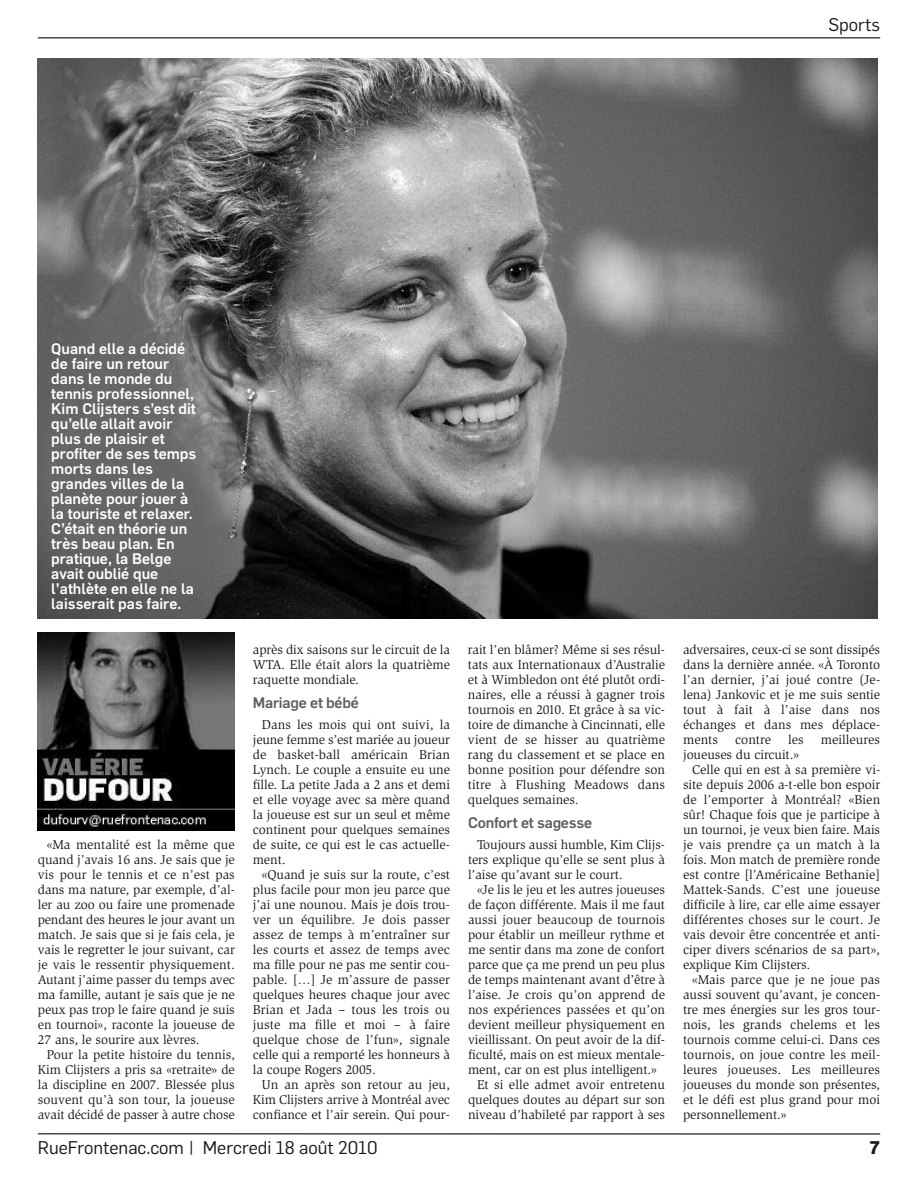
<style>
.page{position:relative;width:918px;height:1188px;background:#fff}
.page>*{position:absolute;margin:0;border:0;box-sizing:border-box;transform-origin:0 0}
.t1{font:18px "Flama Book+NNIKOL";color:#191919}
.t2{font:18px "Flama Book Bold+STWZNP";color:#191919}
.t3{font:15px/15px "Flama Medium+LAWNLB";color:#fff}
.t4{font:15px "Flama Medium+LAWNLB";letter-spacing:-.015em;color:#5e5e5e}
.t5{font:13.2px/15px "Slimbach Std Book+MAHLFA";letter-spacing:-.005em;color:#191919;text-align:justify}
</style>
<div class="page">
<hr style="left:38px;top:37px;width:842px;height:2px;background:#474747">
<div style="left:38px;top:49px;width:842px;height:572px;background:linear-gradient(to right,#fff,#fff)"></div>
<img style="left:38px;top:58px;width:839px;height:560px">
<hr style="left:38px;top:1133px;width:842px;height:2px;background:#474747">
<svg style="left:38px;top:830px;width:197px;height:1px"></svg>
<img style="left:38px;top:632px;width:197px;height:198px">
<h1 class="t1" style="left:828px;top:16px;width:53px">Sports</h1>
<p class="t3" style="left:51px;top:342px;width:147px">Quand elle a décidé de faire un retour dans le monde du tennis professionnel,<br>Kim Clijsters s’est dit qu’elle allait avoir plus de plaisir et profiter de ses temps morts dans les grandes villes de la planète pour jouer à la touriste et relaxer.<br>C’était en théorie un très beau plan. En pratique, la Belge avait oublié que l’athlète en elle ne la laisserait pas faire.</p>
<p class="t5" style="left:38px;top:838px;width:199px;text-indent:9px">«Ma mentalité est la même que quand j’avais 16 ans. Je sais que je vis pour le tennis et ce n’est pas dans ma nature, par exemple, d’al&shy;ler au zoo ou faire une promenade pendant des heures le jour avant un match. Je sais que si je fais cela, je vais le regretter le jour suivant, car je vais le ressentir physiquement.<br>Autant j’aime passer du temps avec ma famille, autant je sais que je ne peux pas trop le faire quand je suis en tournoi», raconte la joueuse de 27 ans, le sourire aux lèvres.</p>
<p class="t5" style="left:38px;top:1048px;width:199px;text-indent:9px">Pour la petite histoire du tennis, Kim Clijsters a pris sa «retraite» de la discipline en 2007. Blessée plus souvent qu’à son tour, la joueuse avait décidé de passer à autre chose</p>
<p class="t5" style="left:253px;top:643px;width:199px">après dix saisons sur le circuit de la WTA. Elle était alors la quatrième raquette mondiale.</p>
<p class="t4" style="left:253px;top:696px;width:108px">Mariage et bébé</p>
<p class="t5" style="left:253px;top:718px;width:199px;text-indent:9px">Dans les mois qui ont suivi, la jeune femme s’est mariée au joueur de basket-ball américain Brian Lynch. Le couple a ensuite eu une fille. La petite Jada a 2 ans et demi et elle voyage avec sa mère quand la joueuse est sur un seul et même continent pour quelques semaines de suite, ce qui est le cas actuelle&shy;ment.</p>
<p class="t5" style="left:253px;top:868px;width:199px;text-indent:9px">«Quand je suis sur la route, c’est plus facile pour mon jeu parce que j’ai une nounou. Mais je dois trou&shy;ver un équilibre. Je dois passer assez de temps à m’entraîner sur les courts et assez de temps avec ma fille pour ne pas me sentir cou&shy;pable. […] Je m’assure de passer quelques heures chaque jour avec Brian et Jada – tous les trois ou juste ma fille et moi – à faire quelque chose de l’fun», signale celle qui a remporté les honneurs à la coupe Rogers 2005.</p>
<p class="t5" style="left:253px;top:1078px;width:199px;text-indent:9px">Un an après son retour au jeu, Kim Clijsters arrive à Montréal avec confiance et l’air serein. Qui pour-</p>
<p class="t5" style="left:468px;top:643px;width:199px">rait l’en blâmer? Même si ses résul&shy;tats aux Internationaux d’Australie et à Wimbledon ont été plutôt ordi&shy;naires, elle a réussi à gagner trois tournois en 2010. Et grâce à sa vic&shy;toire de dimanche à Cincinnati, elle vient de se hisser au quatrième rang du classement et se place en bonne position pour défendre son titre à Flushing Meadows dans quelques semaines.</p>
<p class="t4" style="left:468px;top:816px;width:126px">Confort et sagesse</p>
<p class="t5" style="left:468px;top:838px;width:199px;text-indent:9px">Toujours aussi humble, Kim Clijs&shy;ters explique qu’elle se sent plus à l’aise qu’avant sur le court.</p>
<p class="t5" style="left:477px;top:883px;width:190px">«Je lis le jeu et les autres joueuses</p>
<p class="t5" style="left:468px;top:898px;width:199px">de façon différente. Mais il me faut</p>
<p class="t5" style="left:468px;top:913px;width:199px">aussi jouer beaucoup de tournois</p>
<p class="t5" style="left:468px;top:928px;width:199px">pour établir un meilleur rythme et</p>
<p class="t5" style="left:468px;top:943px;width:199px">me sentir dans ma zone de confort</p>
<p class="t5" style="left:468px;top:958px;width:199px">parce que ça me prend un peu plus</p>
<p class="t5" style="left:468px;top:973px;width:199px">de temps maintenant avant d’être à</p>
<p class="t5" style="left:468px;top:988px;width:199px">l’aise. Je crois qu’on apprend de</p>
<p class="t5" style="left:468px;top:1003px;width:199px">nos expériences passées et qu’on</p>
<p class="t5" style="left:468px;top:1018px;width:199px">devient meilleur physiquement en</p>
<p class="t5" style="left:468px;top:1033px;width:199px">vieillissant. On peut avoir de la dif-</p>
<p class="t5" style="left:468px;top:1048px;width:199px">ficulté, mais on est mieux mentale-</p>
<p class="t5" style="left:468px;top:1063px;width:190px">ment, car on est plus intelligent.»</p>
<p class="t5" style="left:477px;top:1078px;width:190px">Et si elle admet avoir entretenu</p>
<p class="t5" style="left:468px;top:1093px;width:199px">quelques doutes au départ sur son</p>
<p class="t5" style="left:468px;top:1108px;width:199px">niveau d’habileté par rapport à ses</p>
<p class="t5" style="left:683px;top:643px;width:199px">adversaires, ceux-ci se sont dissipés dans la dernière année. «À Toronto l’an dernier, j’ai joué contre (Je&shy;lena) Jankovic et je me suis sentie tout à fait à l’aise dans nos échanges et dans mes déplace&shy;ments</p>
<p class="t5" style="left:735px;top:733px;width:38px">contre</p>
<p class="t5" style="left:788px;top:733px;width:17px">les</p>
<p class="t5" style="left:821px;top:733px;width:61px">meilleures</p>
<p class="t5" style="left:683px;top:748px;width:118px">joueuses du circuit.»</p>
<p class="t5" style="left:692px;top:763px;width:190px">Celle qui en est à sa première vi-</p>
<p class="t5" style="left:683px;top:778px;width:199px">site depuis 2006 a-t-elle bon espoir</p>
<p class="t5" style="left:683px;top:793px;width:199px">de l’emporter à Montréal? «Bien</p>
<p class="t5" style="left:683px;top:808px;width:199px">sûr! Chaque fois que je participe à</p>
<p class="t5" style="left:683px;top:823px;width:199px">un tournoi, je veux bien faire. Mais</p>
<p class="t5" style="left:683px;top:838px;width:199px">je vais prendre ça un match à la</p>
<p class="t5" style="left:683px;top:853px;width:199px">fois. Mon match de première ronde</p>
<p class="t5" style="left:683px;top:868px;width:199px">est contre [l’Américaine Bethanie]</p>
<p class="t5" style="left:683px;top:883px;width:199px">Mattek-Sands. C’est une joueuse</p>
<p class="t5" style="left:683px;top:898px;width:199px">difficile à lire, car elle aime essayer</p>
<p class="t5" style="left:683px;top:913px;width:199px">différentes choses sur le court. Je</p>
<p class="t5" style="left:683px;top:928px;width:199px">vais devoir être concentrée et anti-</p>
<p class="t5" style="left:683px;top:943px;width:199px">ciper divers scénarios de sa part»,</p>
<p class="t5" style="left:683px;top:958px;width:129px">explique Kim Clijsters.</p>
<p class="t5" style="left:692px;top:973px;width:190px">«Mais parce que je ne joue pas</p>
<p class="t5" style="left:683px;top:988px;width:199px">aussi souvent qu’avant, je concen-</p>
<p class="t5" style="left:683px;top:1003px;width:199px">tre mes énergies sur les gros tour-</p>
<p class="t5" style="left:683px;top:1018px;width:199px">nois, les grands chelems et les</p>
<p class="t5" style="left:683px;top:1033px;width:199px">tournois comme celui-ci. Dans ces</p>
<p class="t5" style="left:683px;top:1048px;width:199px">tournois, on joue contre les meil-</p>
<p class="t5" style="left:683px;top:1063px;width:199px">leures joueuses. Les meilleures</p>
<p class="t5" style="left:683px;top:1078px;width:199px">joueuses du monde son présentes,</p>
<p class="t5" style="left:683px;top:1093px;width:199px">et le défi est plus grand pour moi</p>
<p class="t5" style="left:683px;top:1108px;width:105px">personnellement.»</p>
<h1 class="t1" style="left:38px;top:1139px;width:341px">RueFrontenac.com | Mercredi 18 août 2010</h1>
<h1 class="t2" style="left:870px;top:1140px;width:12px">7</h1>
</div>
